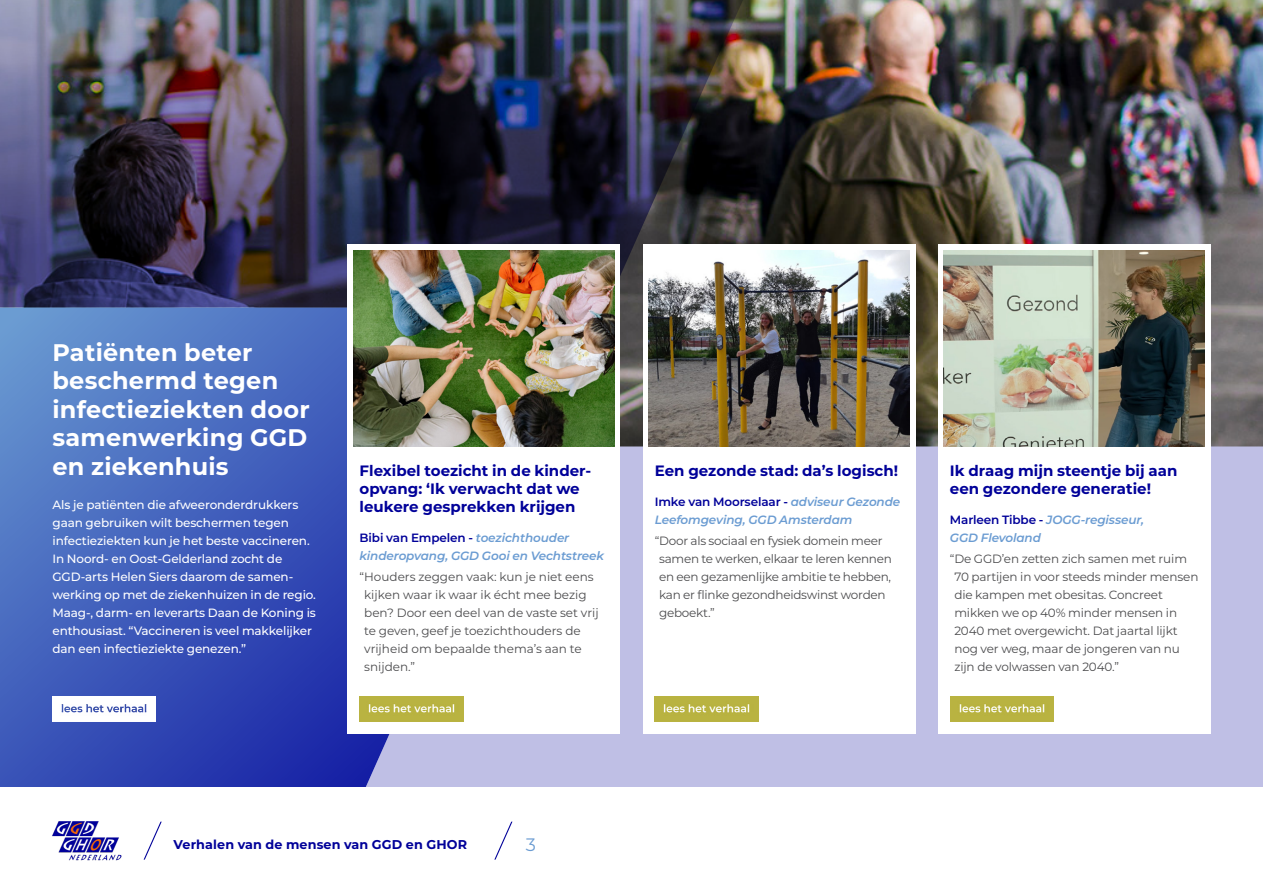
<style>
.page{position:relative;width:1263px;height:893px;background:#fff}
.page>*{position:absolute;margin:0;border:0;box-sizing:border-box;transform-origin:0 0}
.t1{font:700 24px/28.5px "Montserrat";letter-spacing:.01em;color:#fff}
.t2{font:18px "Montserrat";color:#6b9cd2}
.t3{font:700 15px/18px "Montserrat";color:#009}
.t4{font:700 12.75px "Montserrat";letter-spacing:.01em;color:#009}
.t5{font:12px/18px "Montserrat";letter-spacing:-.01em;color:#4b4b4d}
.t6{font:500 12px/18px "Montserrat";letter-spacing:-.01em;color:#fff}
.t7{font:italic 600 12px/18px "Montserrat";letter-spacing:-.01em;color:#6b9cd2}
.s1{font-style:normal;color:#009}
</style>
<div class="page">
<div style="left:579px;top:446px;width:684px;height:341px;background:#bfbfe5"></div>
<img style="left:620px;top:0;width:643px;height:446px">
<img style="left:0;top:0;width:752px;height:308px">
<svg style="left:0;top:308px;width:579px;height:479px;background:#4965be"></svg>
<div style="left:348px;top:245px;width:272px;height:489px;background:#fff"></div>
<img style="left:353px;top:251px;width:261px;height:195px">
<div style="left:643px;top:245px;width:272px;height:489px;background:#fff"></div>
<img style="left:648px;top:251px;width:261px;height:195px">
<div style="left:938px;top:245px;width:272px;height:489px;background:#fff"></div>
<img style="left:944px;top:251px;width:261px;height:195px">
<img style="left:360px;top:697px;width:103px;height:25px">
<img style="left:655px;top:697px;width:103px;height:25px">
<img style="left:950px;top:697px;width:103px;height:25px">
<img style="left:52px;top:697px;width:104px;height:25px">
<svg style="left:143px;top:821px;width:19px;height:39px"></svg>
<svg style="left:494px;top:821px;width:19px;height:39px"></svg>
<img style="left:52px;top:821px;width:70px;height:40px">
<h1 class="t1" style="left:52px;top:337px;width:259px">Patiënten beter beschermd tegen infectieziekten door samenwerking GGD en ziekenhuis</h1>
<p class="t6" style="left:52px;top:495px;width:265px">Als je patiënten die afweeronderdrukkers gaan gebruiken wilt beschermen tegen infectieziekten kun je het beste vaccineren.<br>In Noord- en Oost-Gelderland zocht de GGD-arts Helen Siers daarom de samen&shy;werking op met de ziekenhuizen in de regio.<br>Maag-, darm- en leverarts Daan de Koning is enthousiast. “Vaccineren is veel makkelijker dan een infectieziekte genezen.”</p>
<p class="t3" style="left:360px;top:460px;width:233px">Flexibel toezicht in de kinder&shy;opvang: ‘Ik verwacht dat we leukere gesprekken krijgen</p>
<p class="t7" style="left:360px;top:528px;width:246px"><span class="s1">Bibi van Empelen -</span> toezichthouder kinderopvang, GGD Gooi en Vechtstreek</p>
<p class="t5" style="left:364px;top:567px;width:236px;text-indent:-5px">“Houders zeggen vaak: kun je niet eens kijken waar ik waar ik écht mee bezig ben? Door een deel van de vaste set vrij te geven, geef je toezichthouders de vrijheid om bepaalde thema’s aan te snijden.”</p>
<p class="t3" style="left:655px;top:460px;width:245px">Een gezonde stad: da’s logisch!</p>
<p class="t7" style="left:655px;top:492px;width:247px"><span class="s1">Imke van Moorselaar -</span> adviseur Gezonde<br>Leefomgeving, GGD Amsterdam</p>
<p class="t5" style="left:659px;top:531px;width:234px;text-indent:-4px">“Door als sociaal en fysiek domein meer samen te werken, elkaar te leren kennen en een gezamenlijke ambitie te hebben, kan er flinke gezondheidswinst worden geboekt.”</p>
<p class="t3" style="left:950px;top:460px;width:229px">Ik draag mijn steentje bij aan een gezondere generatie!</p>
<p class="t7" style="left:950px;top:510px;width:196px"><span class="s1">Marleen Tibbe -</span> JOGG-regisseur,<br>GGD Flevoland</p>
<p class="t5" style="left:954px;top:549px;width:246px;text-indent:-4px">“De GGD’en zetten zich samen met ruim 70 partijen in voor steeds minder mensen die kampen met obesitas. Concreet mikken we op 40% minder mensen in 2040 met overgewicht. Dat jaartal lijkt nog ver weg, maar de jongeren van nu zijn de volwassen van 2040.”</p>
<p class="t4" style="left:174px;top:835px;width:295px">Verhalen van de mensen van GGD en GHOR</p>
<h2 class="t2" style="left:526px;top:832px;width:12px">3</h2>
</div>
